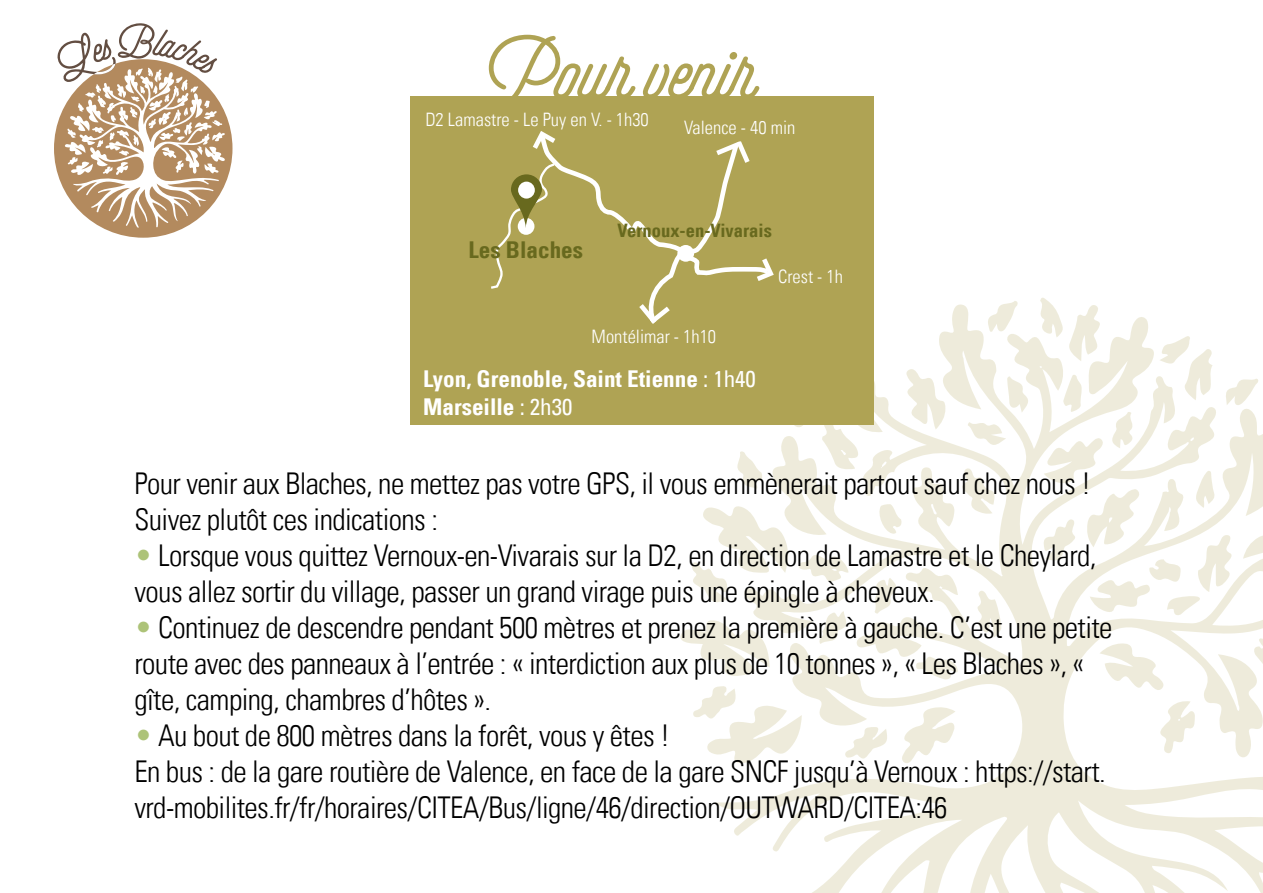
<style>
.page{position:relative;width:1263px;height:893px;background:#fff}
.page>*{position:absolute;margin:0;border:0;box-sizing:border-box;transform-origin:0 0}
.t1{font:900 88.95px "Selfie";color:#afa354}
.t2{font:300 condensed 30px/36px "Univers LT";letter-spacing:-.02em;color:#000}
.t3{font:700 condensed 23.1px/27.8px "Univers LT";color:#fff}
.t4{font:700 condensed 23.1px "Univers LT";color:#68691e}
.t5{font:300 condensed 18.6px "Univers LT";color:#fff}
.t6{font:700 condensed 18.6px "Univers LT";color:#68691e}
.s1{font-weight:400}
.s2{color:#adc378}
</style>
<div class="page">
<svg style="left:715px;top:425px;width:548px;height:468px"></svg>
<svg style="left:680px;top:620px;width:90px;height:56px"></svg>
<svg style="left:901px;top:706px;width:55px;height:58px"></svg>
<svg style="left:1157px;top:701px;width:39px;height:53px"></svg>
<svg style="left:799px;top:553px;width:49px;height:31px"></svg>
<svg style="left:692px;top:505px;width:97px;height:99px"></svg>
<svg style="left:693px;top:686px;width:109px;height:78px"></svg>
<svg style="left:844px;top:727px;width:45px;height:36px"></svg>
<svg style="left:819px;top:611px;width:33px;height:34px"></svg>
<svg style="left:732px;top:425px;width:128px;height:64px"></svg>
<svg style="left:874px;top:297px;width:389px;height:395px"></svg>
<div style="left:54px;top:59px;width:178px;height:179px;background:#b38a5e;border-radius:50%"></div>
<svg style="left:57px;top:23px;width:168px;height:205px"></svg>
<div style="left:410px;top:96px;width:464px;height:329px;background:#afa354"></div>
<svg style="left:491px;top:131px;width:283px;height:193px"></svg>
<h1 class="t1" style="left:483px;top:15px;width:274px">Pour venir</h1>
<p class="t5" style="left:425px;top:108px;width:225px">D2 Lamastre - Le Puy en V. - 1h30</p>
<p class="t5" style="left:684px;top:117px;width:113px">Valence - 40 min</p>
<p class="t4" style="left:469px;top:235px;width:116px">Les Blaches</p>
<p class="t6" style="left:617px;top:219px;width:156px">Vernoux-en-Vivarais</p>
<p class="t5" style="left:778px;top:265px;width:66px">Crest - 1h</p>
<p class="t5" style="left:592px;top:325px;width:126px">Montélimar - 1h10</p>
<p class="t3" style="left:423px;top:365px;width:334px">Lyon, Grenoble, Saint Etienne <span class="s1">: 1h40<br></span>Marseille <span class="s1">: 2h30</span></p>
<p class="t2" style="left:134px;top:465px;width:958px">Pour venir aux Blaches, ne mettez pas votre GPS, il vous emmènerait partout sauf chez nous !<br>Suivez plutôt ces indications :</p>
<p class="t2" style="left:134px;top:537px;width:963px"><span class="s2">•</span> Lorsque vous quittez Vernoux-en-Vivarais sur la D2, en direction de Lamastre et le Cheylard, vous allez sortir du village, passer un grand virage puis une épingle à cheveux.</p>
<p class="t2" style="left:134px;top:609px;width:979px"><span class="s2">•</span> Continuez de descendre pendant 500 mètres et prenez la première à gauche. C’est une petite route avec des panneaux à l’entrée : « interdiction aux plus de 10 tonnes », « Les Blaches », « gîte, camping, chambres d’hôtes ».</p>
<p class="t2" style="left:134px;top:717px;width:973px"><span class="s2">•</span> Au bout de 800 mètres dans la forêt, vous y êtes !<br>En bus : de la gare routière de Valence, en face de la gare SNCF jusqu’à Vernoux : https://start. vrd-mobilites.fr/fr/horaires/CITEA/Bus/ligne/46/direction/OUTWARD/CITEA:46</p>
</div>
